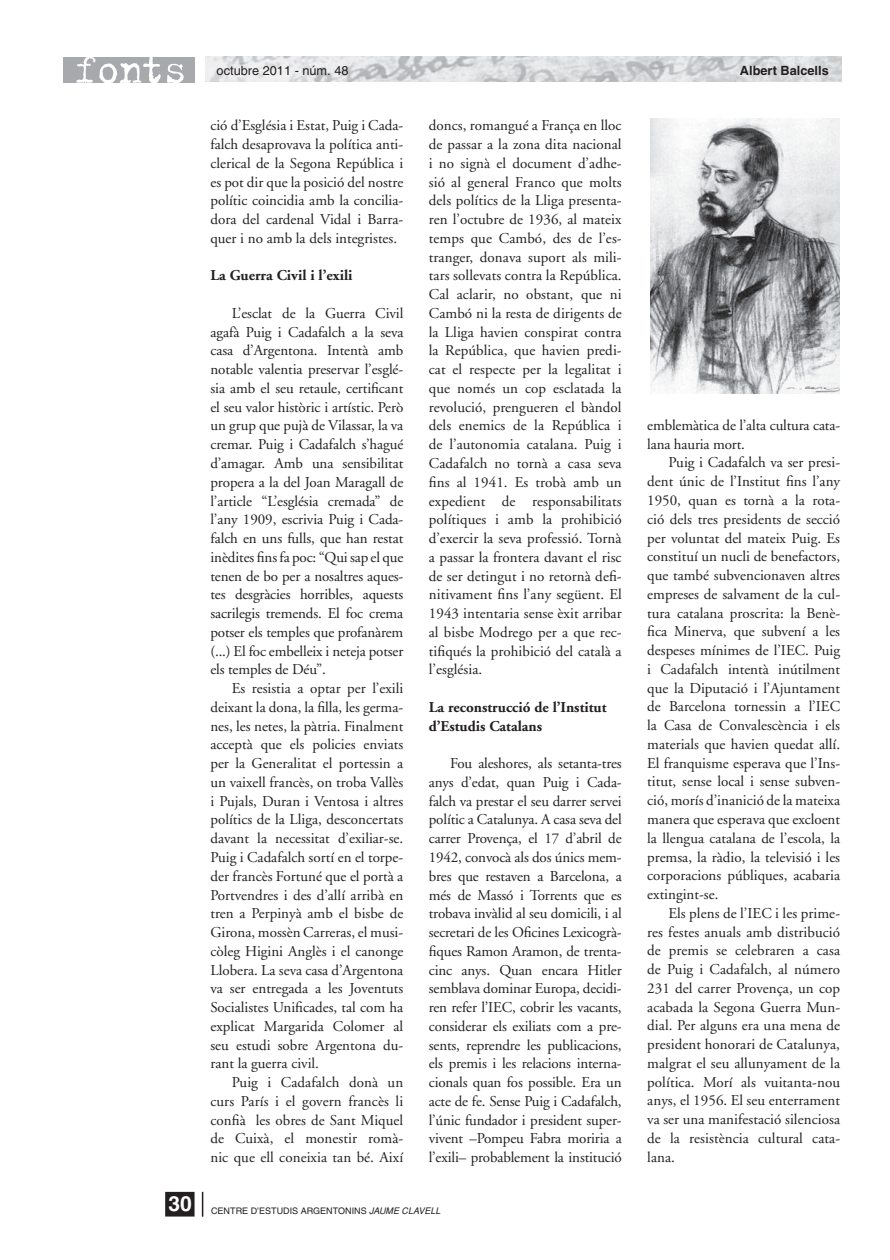
<style>
.page{position:relative;width:890px;height:1260px;background:#fff}
.page>*{position:absolute;margin:0;border:0;box-sizing:border-box;transform-origin:0 0}
.t1{font:700 21px "Helvetica";color:#fff}
.t2{font:15px/18.8px "Adobe Garamond";color:#231f20;text-align:justify}
.t3{font:700 15px/18.8px "Adobe Garamond";color:#231f20}
.t4{font:12.75px "Helvetica";color:#231f20}
.t5{font:700 12.75px "Helvetica";color:#231f20}
.t6{font:9px "Helvetica";color:#231f20}
.s1{font-style:italic}
</style>
<div class="page">
<svg style="left:165px;top:1191px;width:39px;height:26px"></svg>
<div style="left:63px;top:57px;width:132px;height:25px;background:#a8a9ad"></div>
<img style="left:77px;top:57px;width:106px;height:25px">
<img style="left:205px;top:56px;width:636px;height:26px">
<img style="left:650px;top:119px;width:189px;height:275px">
<p class="t4" style="left:217px;top:66px;width:133px">octubre 2011 - núm. 48</p>
<p class="t5" style="left:739px;top:66px;width:90px">Albert Balcells</p>
<p class="t2" style="left:210px;top:117px;width:194px">ció d’Església i Estat, Puig i Cada&shy;falch desaprovava la política anti&shy;clerical de la Segona República i es pot dir que la posició del nostre polític coincidia amb la concilia&shy;dora del cardenal Vidal i Barra&shy;quer i no amb la dels integristes.</p>
<p class="t3" style="left:210px;top:267px;width:143px">La Guerra Civil i l’exili</p>
<p class="t2" style="left:210px;top:305px;width:194px;text-indent:21px">L’esclat de la Guerra Civil agafà Puig i Cadafalch a la seva casa d’Argentona. Intentà amb no table valentia preservar l’esglé&shy;sia amb el seu retaule, certificant el seu valor històric i artístic. Però un grup que pujà de Vilassar, la va cremar. Puig i Cadafalch s’hagué d’amagar. Amb una sensibilitat propera a la del Joan Maragall de l’article “L’església cremada” de l’any 1909, escrivia Puig i Cada&shy;falch en uns fulls, que han restat inèdites fins fa poc: “Qui sap el que tenen de bo per a nosaltres aques&shy;tes desgràcies horribles, aquests sacrilegis tremends. El foc crema potser els temples que profanàrem (...) El foc embelleix i neteja potser els temples de Déu”.</p>
<p class="t2" style="left:210px;top:680px;width:194px;text-indent:21px">Es resistia a optar per l’exili deixant la dona, la filla, les germa&shy;nes, les netes, la pàtria. Finalment acceptà que els policies enviats per la Generalitat el portessin a un vaixell francès, on troba Vallès i Pujals, Duran i Ventosa i altres polítics de la Lliga, desconcertats davant la necessitat d’exiliar-se.<br>Puig i Cadafalch sortí en el torpe&shy;der francès Fortuné que el portà a Portvendres i des d’allí arribà en tren a Perpinyà amb el bisbe de Girona, mossèn Carreras, el musi&shy;còleg Higini Anglès i el canonge Llobera. La seva casa d’Argentona va ser entregada a les Joventuts Socialistes Unificades, tal com ha explicat Margarida Colomer al seu estudi sobre Argentona du - rant la guerra civil.</p>
<p class="t2" style="left:210px;top:1074px;width:194px;text-indent:21px">Puig i Cadafalch donà un curs París i el govern francès li confià les obres de Sant Miquel de Cuixà, el monestir romà&shy;nic que ell coneixia tan bé. Així</p>
<p class="t2" style="left:429px;top:117px;width:194px">doncs, romangué a França en lloc de passar a la zona dita nacional i no signà el document d’adhe&shy;sió al general Franco que molts dels polítics de la Lliga presenta&shy;ren l’octubre de 1936, al mateix temps que Cambó, des de l’es&shy;tranger, donava suport als mili&shy;tars sollevats contra la República.<br>Cal aclarir, no obstant, que ni Cambó ni la resta de dirigents de la Lliga havien conspirat contra la República, que havien predi&shy;cat el respecte per la legalitat i que només un cop esclatada la revolució, prengueren el bàndol dels enemics de la República i de l’autonomia catalana. Puig i Cadafalch no tornà a casa seva fins al 1941. Es trobà amb un expedient de responsabilitats polítiques i amb la prohibició d’exercir la seva professió. Tornà a passar la frontera davant el risc de ser detingut i no retornà defi&shy;nitivament fins l’any següent. El 1943 intentaria sense èxit arribar al bisbe Modrego per a que rec&shy;tifiqués la prohibició del català a l’església.</p>
<p class="t3" style="left:429px;top:699px;width:179px">La reconstrucció de l’Institut d’Estudis Catalans</p>
<p class="t2" style="left:429px;top:755px;width:194px;text-indent:21px">Fou aleshores, als setanta-tres anys d’edat, quan Puig i Cada&shy;falch va prestar el seu darrer servei polític a Catalunya. A ca sa seva del carrer Provença, el 17 d’abril de 1942, convocà als dos únics mem&shy;bres que restaven a Barcelona, a més de Massó i Torrents que es trobava invàlid al seu domicili, i al secretari de les Oficines Lexicogrà&shy;fiques Ramon Aramon, de trenta&shy;cinc anys. Quan encara Hitler semblava dominar Europa, decidi&shy;ren refer l’IEC, cobrir les vacants, considerar els exiliats com a pre&shy;sents, reprendre les publicacions, els premis i les relacions interna&shy;cionals quan fos possible. Era un acte de fe. Sense Puig i Cadafalch, l’únic fundador i president super&shy;vivent –Pompeu Fabra moriria a l’exili– probablement la institució</p>
<h1 class="t1" style="left:168px;top:1195px;width:25px">30</h1>
<p class="t6" style="left:211px;top:1206px;width:231px">CENTRE D’ESTUDIS ARGENTONINS <span class="s1">JAUME CLAVELL</span></p>
<p class="t2" style="left:647px;top:417px;width:194px">emblemàtica de l’alta cultura cata&shy;lana hauria mort.</p>
<p class="t2" style="left:647px;top:454px;width:194px;text-indent:21px">Puig i Cadafalch va ser presi&shy;dent únic de l’Institut fins l’any 1950, quan es tornà a la rota&shy;ció dels tres presidents de secció per voluntat del mateix Puig. Es constituí un nucli de benefactors, que també subvencionaven altres empreses de salvament de la cul&shy;tura catalana proscrita: la Benè&shy;fica Minerva, que subvení a les despeses mínimes de l’IEC. Puig i Cadafalch intentà inútilment que la Diputació i l’Ajuntament de Barcelona tornessin a l’IEC la Casa de Convalescència i els materials que havien quedat allí.<br>El franquisme esperava que l’Ins&shy;titut, sense local i sense subven&shy;ció, morís d’inanició de la mateixa manera que esperava que excloent la llengua catalana de l’escola, la premsa, la ràdio, la televisió i les corporacions públiques, acabaria extingint-se.</p>
<p class="t2" style="left:647px;top:904px;width:194px;text-indent:21px">Els plens de l’IEC i les prime&shy;res festes anuals amb distribució de premis se celebraren a casa de Puig i Cadafalch, al número 231 del carrer Provença, un cop acabada la Segona Guerra Mun&shy;dial. Per alguns era una mena de president honorari de Catalunya, malgrat el seu allunyament de la política. Morí als vuitanta-nou anys, el 1956. El seu enterrament va ser una manifestació silenciosa de la resistència cultural cata&shy;lana.</p>
</div>
